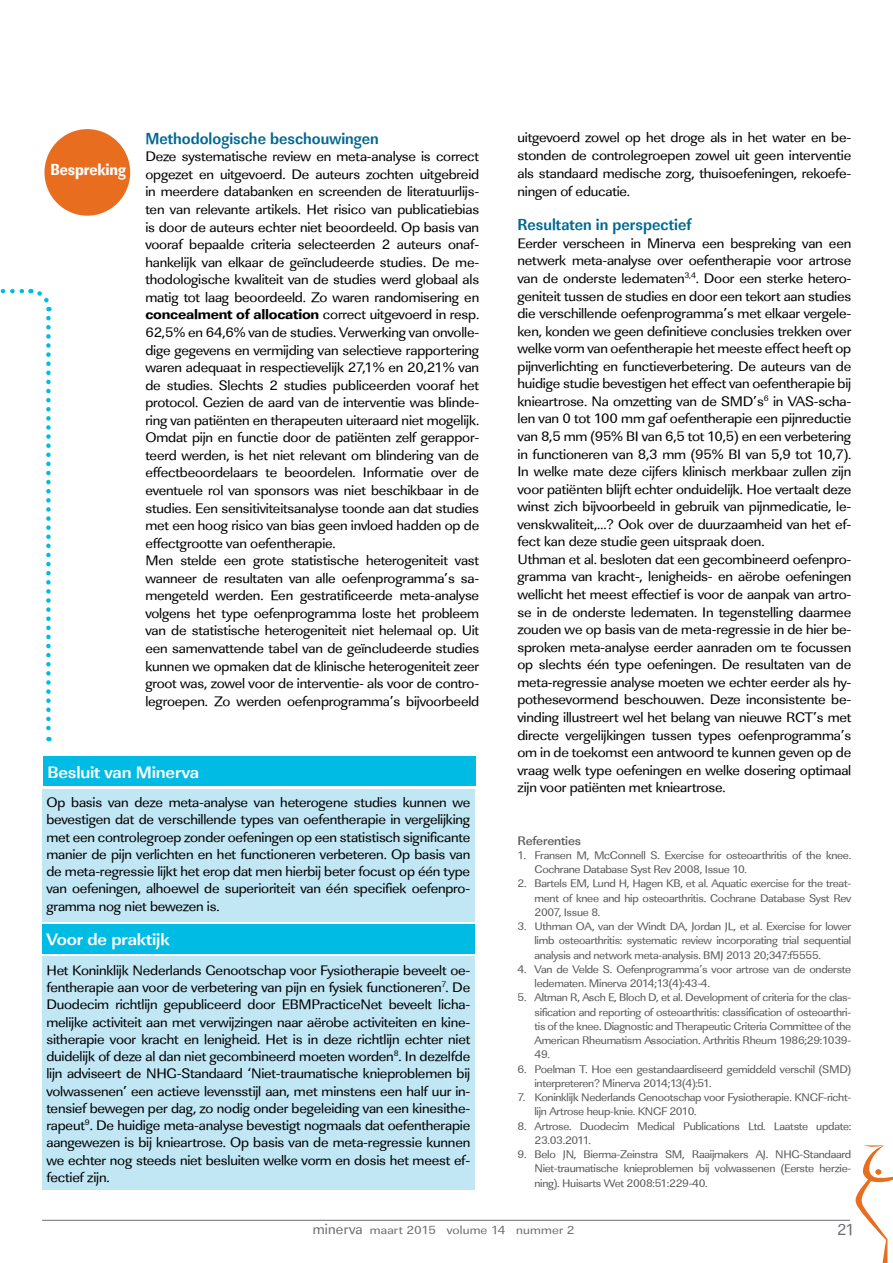
<style>
.page{position:relative;width:893px;height:1263px;background:#fff}
.page>*{position:absolute;margin:0;border:0;box-sizing:border-box;transform-origin:0 0}
.t1{font:700 17.1px "Linear Std";letter-spacing:-.01em;color:#fff;scale:1.05 1}
.t2{font:700 16.5px "Linear Std Cd";color:#006892}
.t3{font:16.5px "Linear Std Nr Xbold";letter-spacing:-.01em;color:#fff}
.t4{font:16.5px "Linear Std";color:#6d6e71}
.t5{font:14.25px/17.5px "Linear Std";letter-spacing:-.015em;color:#000;text-align:justify;scale:1.05 1}
.t6{font:500 12.9px "Linear Std";letter-spacing:-.015em;color:#58595b;scale:1.05 1}
.t7{font:12.15px "Linear Std";letter-spacing:.01em;color:#6d6e71;scale:1.11 1}
.t8{font:11.4px/14.2px "Linear Std";letter-spacing:-.025em;color:#58595b;scale:1.05 1}
.s1{font-family:"Linear Std Xbold"}
.s2{font-size:15px}
</style>
<div class="page">
<hr style="left:42px;top:1220px;width:808px;height:1px;background:#6d6e71">
<svg style="left:855px;top:1145px;width:38px;height:118px"></svg>
<div style="left:44px;top:129px;width:86px;height:87px;background:#e86d1f;border-radius:50%"></div>
<svg style="left:0;top:288px;width:52px;height:23px"></svg>
<svg style="left:46px;top:318px;width:5px;height:423px"></svg>
<div style="left:43px;top:756px;width:433px;height:30px;background:#00bce4"></div>
<div style="left:42px;top:789px;width:433px;height:132px;background:#c1e7f5"></div>
<div style="left:42px;top:956px;width:433px;height:234px;background:#c1e7f5"></div>
<div style="left:42px;top:924px;width:433px;height:29px;background:#00bce4"></div>
<p class="t3" style="left:51px;top:160px;width:77px">Bespreking</p>
<p class="t2" style="left:145px;top:128px;width:235px">Methodologische beschouwingen</p>
<p class="t5" style="left:145px;top:148px;width:319px;text-align:left">Deze systematische review en meta-analyse is correct opgezet en uitgevoerd. De auteurs zochten uitgebreid in meerdere databanken en screenden de literatuurlijs&shy;ten van relevante artikels. Het risico van publicatiebias is door de auteurs echter niet beoordeeld. Op basis van vooraf bepaalde criteria selecteerden 2 auteurs onaf&shy;hankelijk van elkaar de geïncludeerde studies. De me&shy;thodologische kwaliteit van de studies werd globaal als matig tot laag beoordeeld. Zo waren randomisering en <span class="s1">concealment of allocation</span> correct uitgevoerd in resp.<br>62,5% en 64,6% van de studies. Verwerking van onvolle&shy;dige gegevens en vermijding van selectieve rapportering waren adequaat in respectievelijk 27,1% en 20,21% van de studies. Slechts 2 studies publiceerden vooraf het protocol. Gezien de aard van de interventie was blinde&shy;ring van patiënten en therapeuten uiteraard niet mogelijk.<br>Omdat pijn en functie door de patiënten zelf gerappor&shy;teerd werden, is het niet relevant om blindering van de effectbeoordelaars te beoordelen. Informatie over de eventuele rol van sponsors was niet beschikbaar in de studies. Een sensitiviteitsanalyse toonde aan dat studies met een hoog risico van bias geen invloed hadden op de effectgrootte van oefentherapie.<br>Men stelde een grote statistische heterogeniteit vast wanneer de resultaten van alle oefenprogramma’s sa&shy;mengeteld werden. Een gestratificeerde meta-analyse volgens het type oefenprogramma loste het probleem van de statistische heterogeniteit niet helemaal op. Uit een samenvattende tabel van de geïncludeerde studies kunnen we opmaken dat de klinische heterogeniteit zeer groot was, zowel voor de interventie- als voor de contro&shy;legroepen. Zo werden oefenprogramma’s bijvoorbeeld</p>
<p class="t1" style="left:47px;top:762px;width:146px">Besluit van Minerva</p>
<p class="t5" style="left:46px;top:794px;width:405px">Op basis van deze meta-analyse van heterogene studies kunnen we bevestigen dat de verschillende types van oefentherapie in vergelijking met een controlegroep zonder oefeningen op een statistisch significante manier de pijn verlichten en het functioneren verbeteren. Op basis van de meta-regressie lijkt het erop dat men hierbij beter focust op één type van oefeningen, alhoewel de superioriteit van één specifiek oefenpro&shy;gramma nog niet bewezen is.</p>
<p class="t1" style="left:46px;top:929px;width:119px">Voor de praktijk</p>
<p class="t5" style="left:46px;top:961px;width:405px">Het Koninklijk Nederlands Genootschap voor Fysiotherapie beveelt oe&shy;fentherapie aan voor de verbetering van pijn en fysiek functioneren<sup>7</sup>. De Duodecim richtlijn gepubliceerd door EBMPracticeNet beveelt licha&shy;melijke activiteit aan met verwijzingen naar aërobe activiteiten en kine&shy;sitherapie voor kracht en lenigheid. Het is in deze richtlijn echter niet duidelijk of deze al dan niet gecombineerd moeten worden<sup>8</sup>. In dezelfde lijn adviseert de NHG-Standaard ‘Niet-traumatische knieproblemen bij volwassenen’ een actieve levensstijl aan, met minstens een half uur in&shy;tensief bewegen per dag, zo nodig onder begeleiding van een kinesithe&shy;rapeut<sup>9</sup>. De huidige meta-analyse bevestigt nogmaals dat oefentherapie aangewezen is bij knieartrose. Op basis van de meta-regressie kunnen we echter nog steeds niet besluiten welke vorm en dosis het meest ef&shy;fectief zijn.</p>
<p class="t5" style="left:517px;top:129px;width:319px">uitgevoerd zowel op het droge als in het water en be&shy;stonden de controlegroepen zowel uit geen interventie als standaard medische zorg, thuisoefeningen, rekoefe&shy;ningen of educatie.</p>
<p class="t2" style="left:517px;top:215px;width:175px">Resultaten in perspectief</p>
<p class="t5" style="left:517px;top:235px;width:319px;text-align:left">Eerder verscheen in Minerva een bespreking van een netwerk meta-analyse over oefentherapie voor artrose van de onderste ledematen<sup>3,4</sup>. Door een sterke hetero&shy;geniteit tussen de studies en door een tekort aan studies die verschillende oefenprogramma’s met elkaar vergele&shy;ken, konden we geen definitieve conclusies trekken over welke vorm van oefentherapie het meeste effect heeft op pijnverlichting en functieverbetering. De auteurs van de huidige studie bevestigen het effect van oefentherapie bij knieartrose. Na omzetting van de SMD’s<sup>6</sup> in VAS-scha&shy;len van 0 tot 100 mm gaf oefentherapie een pijnreductie van 8,5 mm (95% BI van 6,5 tot 10,5) en een verbetering in functioneren van 8,3 mm (95% BI van 5,9 tot 10,7).<br>In welke mate deze cijfers klinisch merkbaar zullen zijn voor patiënten blijft echter onduidelijk. Hoe vertaalt deze winst zich bijvoorbeeld in gebruik van pijnmedicatie, le&shy;venskwaliteit,…? Ook over de duurzaamheid van het ef&shy;fect kan deze studie geen uitspraak doen.<br>Uthman et al. besloten dat een gecombineerd oefenpro&shy;gramma van kracht-, lenigheids- en aërobe oefeningen wellicht het meest effectief is voor de aanpak van artro&shy;se in de onderste ledematen. In tegenstelling daarmee zouden we op basis van de meta-regressie in de hier be&shy;sproken meta-analyse eerder aanraden om te focussen op slechts één type oefeningen. De resultaten van de meta-regressie analyse moeten we echter eerder als hy&shy;pothesevormend beschouwen. Deze inconsistente be&shy;vinding illustreert wel het belang van nieuwe RCT’s met directe vergelijkingen tussen types oefenprogramma’s om in de toekomst een antwoord te kunnen geven op de vraag welk type oefeningen en welke dosering optimaal zijn voor patiënten met knieartrose.</p>
<p class="t6" style="left:517px;top:832px;width:62px">Referenties</p>
<p class="t8" style="left:534px;top:848px;width:303px;text-indent:-17px">1. Fransen M, McConnell S. Exercise for osteoarthritis of the knee.<br>Cochrane Database Syst Rev 2008, Issue 10.</p>
<p class="t8" style="left:534px;top:876px;width:303px;text-align:justify;text-indent:-17px">2. Bartels EM, Lund H, Hagen KB, et al. Aquatic exercise for the treat&shy;ment of knee and hip osteoarthritis. Cochrane Database Syst Rev 2007, Issue 8.</p>
<p class="t8" style="left:534px;top:919px;width:303px;text-align:justify;text-indent:-17px">3. Uthman OA, van der Windt DA, Jordan JL, et al. Exercise for lower limb osteoarthritis: systematic review incorporating trial sequential analysis and network meta-analysis. BMJ 2013 20;347:f5555.</p>
<p class="t8" style="left:534px;top:962px;width:303px;text-indent:-17px">4. Van de Velde S. Oefenprogramma’s voor artrose van de onderste ledematen. Minerva 2014;13(4):43-4.</p>
<p class="t8" style="left:534px;top:990px;width:303px;text-align:justify;text-indent:-17px">5. Altman R, Asch E, Bloch D, et al. Development of criteria for the clas&shy;sification and reporting of osteoarthritis: classification of osteoarthri&shy;tis of the knee. Diagnostic and Therapeutic Criteria Committee of the American Rheumatism Association. Arthritis Rheum 1986;29:1039- 49.</p>
<p class="t8" style="left:534px;top:1062px;width:303px;text-indent:-17px">6. Poelman T. Hoe een gestandaardiseerd gemiddeld verschil (SMD) interpreteren? Minerva 2014;13(4):51.</p>
<p class="t8" style="left:534px;top:1090px;width:303px;text-indent:-17px">7. Koninklijk Nederlands Genootschap voor Fysiotherapie. KNGF-richt&shy;lijn Artrose heup-knie. KNGF 2010.</p>
<p class="t8" style="left:534px;top:1119px;width:303px;text-indent:-17px">8. Artrose. Duodecim Medical Publications Ltd. Laatste update:<br>23.03.2011.</p>
<p class="t8" style="left:534px;top:1147px;width:303px;text-align:justify;text-indent:-17px">9. Belo JN, Bierma-Zeinstra SM, Raaijmakers AJ. NHG-Standaard Niet-traumatische knieproblemen bij volwassenen (Eerste herzie&shy;ning). Huisarts Wet 2008:51:229-40.</p>
<p class="t7" style="left:313px;top:1223px;width:237px"><span class="s2">minerva</span> maart 2015 volume 14 nummer 2</p>
<p class="t4" style="left:837px;top:1220px;width:19px">21</p>
</div>
